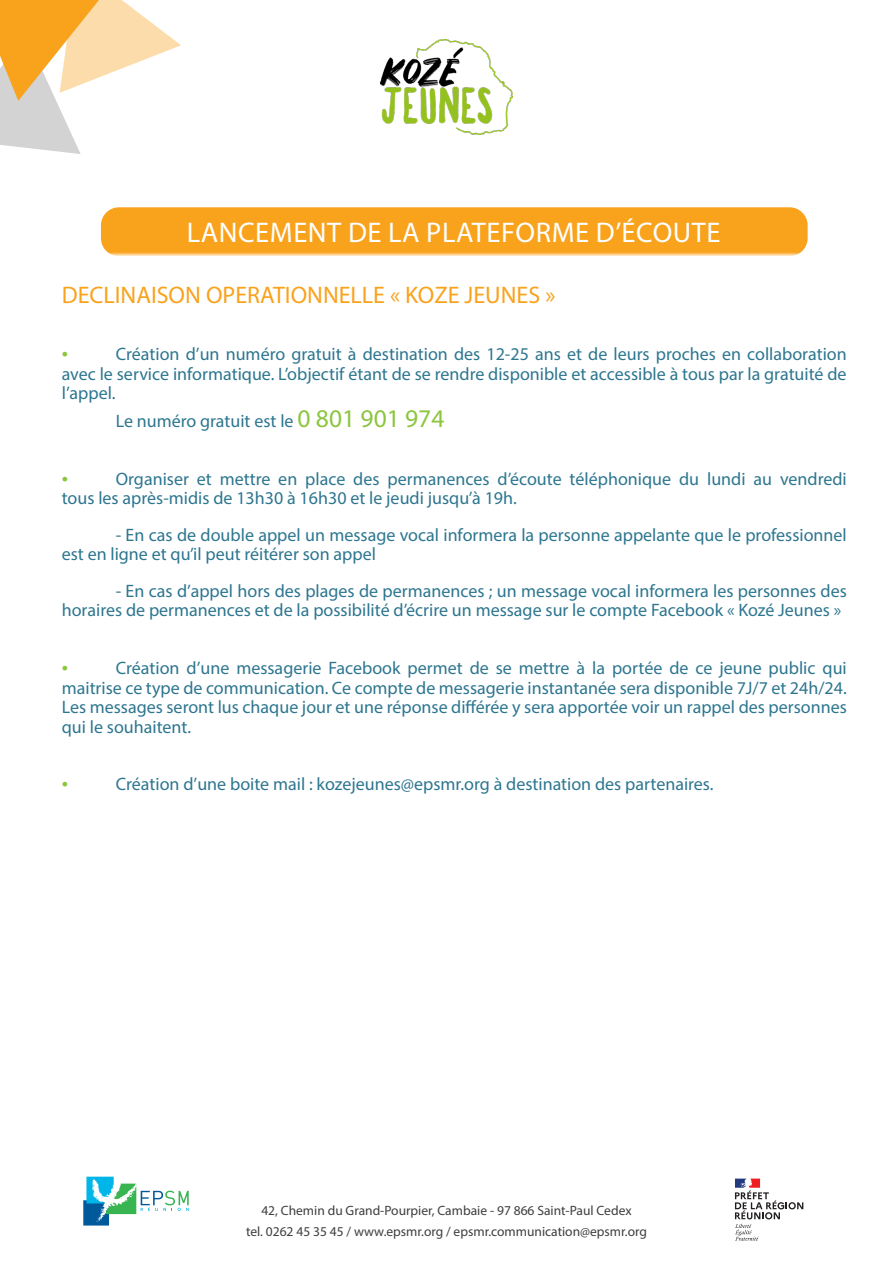
<style>
.page{position:relative;width:893px;height:1263px;background:#fff}
.page>*{position:absolute;margin:0;border:0;box-sizing:border-box;transform-origin:0 0}
.t1{font:28.5px "Myriad Pro";letter-spacing:.02em;color:#fff}
.t2{font:24px "Myriad Pro";color:#f9a21c}
.t3{font:18px/19.5px "Myriad Pro";color:#2d768f}
.t4{font:13.5px/21.6px "Myriad Pro";color:#3e3e3f;text-align:center}
.s1{font-size:22.5px;color:#8bc63e}
.s2{font-size:25.5px;color:#8bc63e}
</style>
<div class="page">
<img style="left:381px;top:39px;width:131px;height:96px">
<svg style="left:0;top:0;width:181px;height:208px"></svg>
<svg style="left:83px;top:1177px;width:106px;height:48px"></svg>
<svg style="left:735px;top:1178px;width:68px;height:62px"></svg>
<div style="left:101px;top:207px;width:707px;height:49px;background:#f9a21c;border-radius:18px"></div>
<h1 class="t1" style="left:187px;top:215px;width:535px">LANCEMENT DE LA PLATEFORME D’ÉCOUTE</h1>
<p class="t2" style="left:62px;top:280px;width:495px">DECLINAISON OPERATIONNELLE « KOZE JEUNES »</p>
<p class="t3" style="left:62px;top:344px;width:786px;text-align:justify"><span class="s1">•</span> Création d’un numéro gratuit à destination des 12-25 ans et de leurs proches en collaboration avec le service informatique. L’objectif étant de se rendre disponible et accessible à tous par la gratuité de l’appel.</p>
<p class="t3" style="left:116px;top:411px;width:330px">Le numéro gratuit est le <span class="s2">0 801 901 974</span></p>
<p class="t3" style="left:62px;top:469px;width:786px"><span class="s1">•</span> Organiser et mettre en place des permanences d’écoute téléphonique du lundi au vendredi tous les après-midis de 13h30 à 16h30 et le jeudi jusqu’à 19h.</p>
<p class="t3" style="left:62px;top:525px;width:786px;text-indent:54px">- En cas de double appel un message vocal informera la personne appelante que le professionnel est en ligne et qu’il peut réitérer son appel</p>
<p class="t3" style="left:62px;top:581px;width:786px;text-indent:54px">- En cas d’appel hors des plages de permanences ; un message vocal informera les personnes des horaires de permanences et de la possibilité d’écrire un message sur le compte Facebook « Kozé Jeunes »</p>
<p class="t3" style="left:62px;top:658px;width:786px;text-align:justify"><span class="s1">•</span> Création d’une messagerie Facebook permet de se mettre à la portée de ce jeune public qui maitrise ce type de communication. Ce compte de messagerie instantanée sera disponible 7J/7 et 24h/24.<br>Les messages seront lus chaque jour et une réponse différée y sera apportée voir un rappel des personnes qui le souhaitent.</p>
<p class="t3" style="left:62px;top:774px;width:653px"><span class="s1">•</span> Création d’une boite mail : kozejeunes@epsmr.org à destination des partenaires.</p>
<p class="t4" style="left:246px;top:1199px;width:402px">42, Chemin du Grand-Pourpier, Cambaie - 97 866 Saint-Paul Cedex<br>tel. 0262 45 35 45 / www.epsmr.org / epsmr.communication@epsmr.org</p>
</div>
